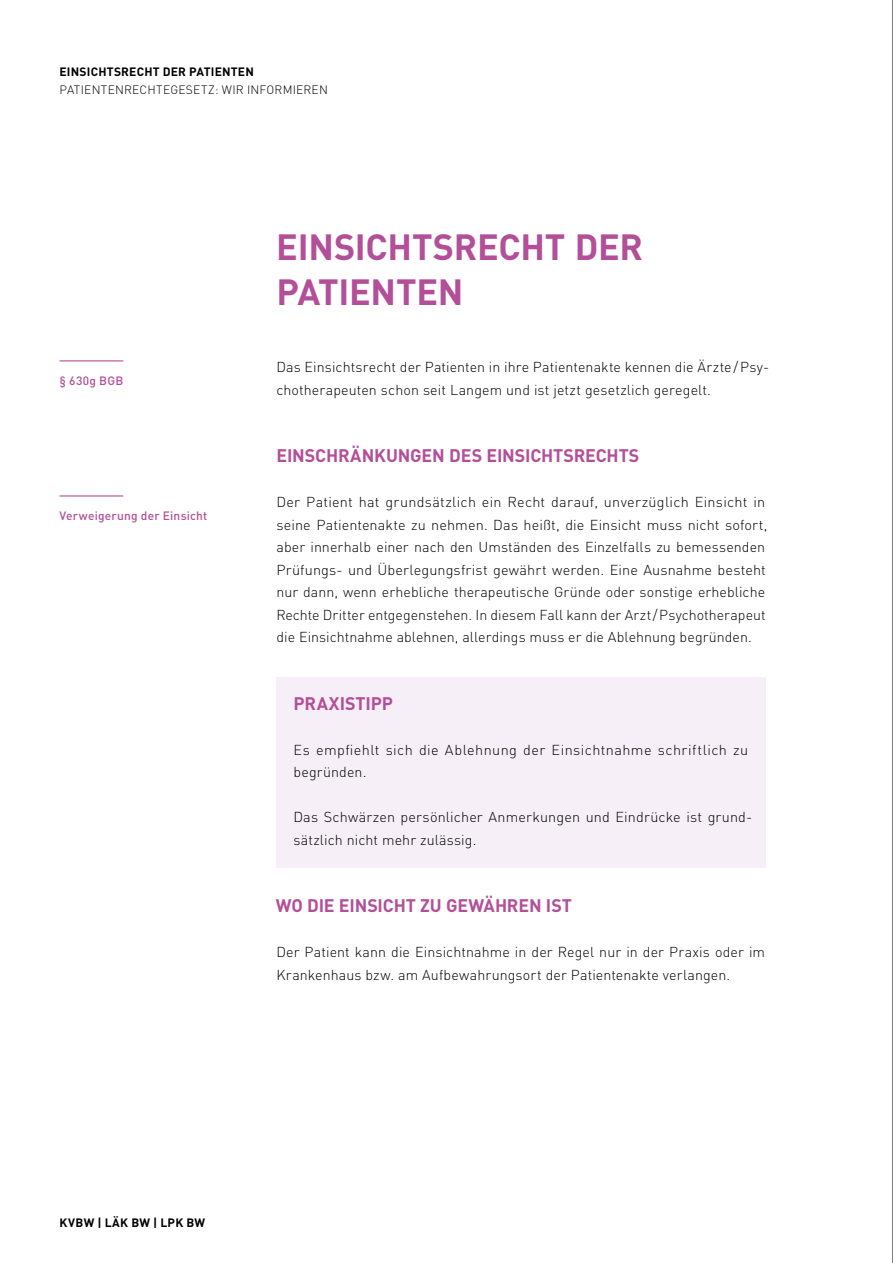
<style>
.page{position:relative;width:893px;height:1263px;background:#fff}
.page>*{position:absolute;margin:0;border:0;box-sizing:border-box;transform-origin:0 0}
.t1{font:700 36px/45px "DIN";letter-spacing:-.005em;color:#b34f98}
.t2{font:700 18px "DIN";letter-spacing:-.01em;color:#b34f98}
.t3{font:300 14.25px/22.5px "DIN";letter-spacing:.005em;color:#000}
.t4{font:300 14.25px/22.5px "DIN";letter-spacing:.03em;color:#000}
.t5{font:700 12px "DIN";letter-spacing:.02em;color:#000}
.t6{font:300 12px "DIN";letter-spacing:.245em;color:#000}
.t7{font:500 12px "DIN";letter-spacing:.015em;color:#b34f98}
</style>
<div class="page">
<div style="left:276px;top:677px;width:489px;height:190px;background:#f6eff7"></div>
<hr style="left:60px;top:360px;width:63px;height:1px;background:#b34f98">
<hr style="left:60px;top:495px;width:63px;height:1px;background:#b34f98">
<hr style="left:892px;top:0;width:1px;height:1263px;background:#000">
<p class="t5" style="left:60px;top:63px;width:196px">EI NSICHTSRECHT DER PATI ENTEN</p>
<p class="t6" style="left:60px;top:82px;width:270px">Patientenrechtegesetz: Wir informieren</p>
<p class="t7" style="left:60px;top:373px;width:65px">§ 630g BGB</p>
<p class="t7" style="left:60px;top:508px;width:149px">Verweigerung der Einsicht</p>
<h1 class="t1" style="left:276px;top:222px;width:368px">EI NSICHTSRECHT DER<br>PATI ENTEN</h1>
<p class="t3" style="left:276px;top:356px;width:495px">Das Einsichtsrecht der Patienten in ihre Patientenakte kennen die Ärzte /Psy&shy;chotherapeuten schon seit Langem und ist jetzt gesetzlich geregelt.</p>
<p class="t2" style="left:276px;top:444px;width:364px">EI NSCHRÄNKUNGEN DES EI NSICHTSRECHTS</p>
<p class="t3" style="left:276px;top:491px;width:493px">Der Patient hat grundsätzlich ein Recht darauf, unverzüglich Einsicht in seine Patientenakte zu nehmen. Das heißt, die Einsicht muss nicht sofort, aber innerhalb einer nach den Umständen des Einzelfalls zu bemessenden Prüfungs- und Überlegungsfrist gewährt werden. Eine Ausnahme besteht nur dann, wenn erhebliche therapeutische Gründe oder sonstige erhebliche Rechte Dritter entgegenstehen. I n diesem Fall kann der Arzt/Psychotherapeut die Einsichtnahme ablehnen, allerdings muss er die Ablehnung begründen.</p>
<p class="t2" style="left:293px;top:691px;width:82px">PRAXISTIPP</p>
<p class="t4" style="left:293px;top:738px;width:456px">Es empfiehlt sich die Ablehnung der Einsichtnahme schriftlich zu begründen.</p>
<p class="t3" style="left:293px;top:806px;width:461px">Das Schwärzen persönlicher Anmerkungen und Eindrücke ist grund&shy;sätzlich nicht mehr zulässig.</p>
<p class="t2" style="left:276px;top:894px;width:298px">WO DI E EI NSICHT ZU GEWÄHREN IST</p>
<p class="t3" style="left:276px;top:941px;width:490px">Der Patient kann die Einsichtnahme in der Regel nur in der Praxis oder im<br>Krankenhaus bzw. am Aufbewahrungsort der Patientenakte verlangen.</p>
<p class="t5" style="left:60px;top:1215px;width:147px">KVBW | LÄK BW | LPK BW</p>
</div>
